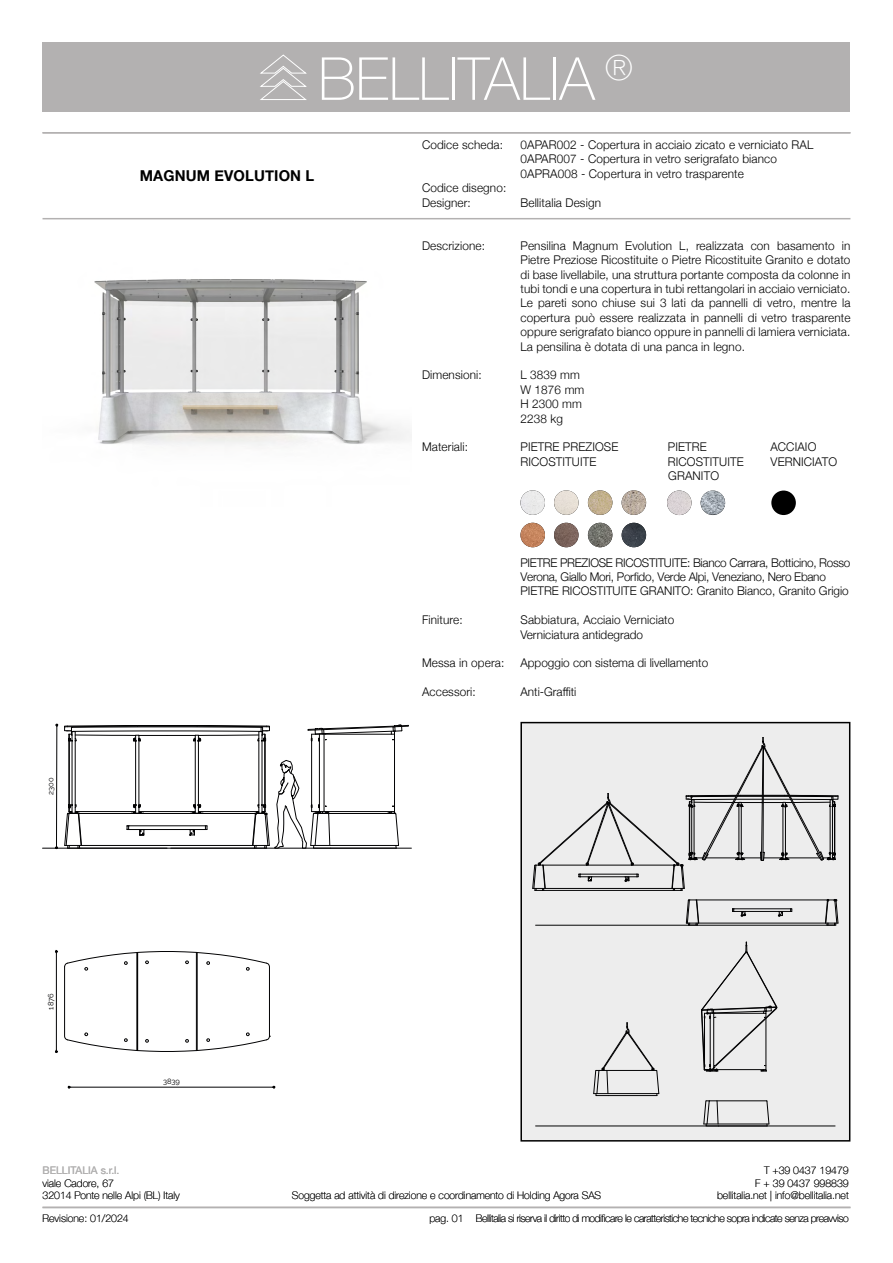
<style>
.page{position:relative;width:893px;height:1263px;background:#fff}
.page>*{position:absolute;margin:0;border:0;box-sizing:border-box;transform-origin:0 0}
.t1{font:100 59.4px "Helvetica Neue";color:#fff}
.t2{font:700 15px "Helvetica Neue";letter-spacing:.01em;color:#000}
.t3{font:300 12px/14.4px "Helvetica Neue";letter-spacing:.01em;color:#000}
.t4{font:300 12px/14.4px "Helvetica Neue";letter-spacing:-.025em;color:#000}
.t5{font:100 10.5px/12.6px "Helvetica Neue";color:#000;text-align:right}
.t6{font:100 10.5px "Helvetica Neue";letter-spacing:-.04em;color:#000}
.t7{font:10.5px "Helvetica Neue";color:#b2b1b1}
.t8{font:7.5px "Raleway";color:#020203}
</style>
<div class="page">
<div style="left:43px;top:42px;width:807px;height:69px;background:#b3b1b1"></div>
<hr style="left:43px;top:1207px;width:807px;height:1px;background:#b3b1b1">
<svg style="left:260px;top:54px;width:47px;height:46px"></svg>
<hr style="left:43px;top:132px;width:807px;height:1px;background:#b3b1b1">
<img style="left:622px;top:523px;width:24px;height:24px;border-radius:12px">
<img style="left:520px;top:523px;width:25px;height:24px;border-radius:12px">
<img style="left:554px;top:523px;width:24px;height:24px;border-radius:12px">
<img style="left:588px;top:523px;width:24px;height:24px;border-radius:12px">
<img style="left:622px;top:490px;width:24px;height:25px;border-radius:12px">
<img style="left:520px;top:490px;width:25px;height:25px;border-radius:12px">
<img style="left:554px;top:490px;width:24px;height:25px;border-radius:12px">
<img style="left:588px;top:490px;width:24px;height:25px;border-radius:12px">
<img style="left:667px;top:490px;width:24px;height:25px;border-radius:12px">
<img style="left:701px;top:490px;width:24px;height:25px">
<div style="left:771px;top:490px;width:25px;height:25px;background:#000;border-radius:50%"></div>
<img style="left:94px;top:279px;width:317px;height:167px">
<hr style="left:43px;top:218px;width:807px;height:1px;background:#b3b1b1">
<div style="left:521px;top:723px;width:329px;height:418px;background:#ededed"></div>
<div style="left:520px;top:722px;width:330px;height:419px;border:2px solid #000"></div>
<hr style="left:536px;top:925px;width:299px;height:1px;background:#010202">
<hr style="left:536px;top:1125px;width:299px;height:1px;background:#010202">
<hr style="left:687px;top:923px;width:151px;height:1px;background:#020203">
<hr style="left:689px;top:899px;width:139px;height:1px;background:#020203">
<svg style="left:686px;top:899px;width:13px;height:27px"></svg>
<svg style="left:825px;top:899px;width:14px;height:27px"></svg>
<svg style="left:732px;top:908px;width:61px;height:9px"></svg>
<svg style="left:532px;top:737px;width:307px;height:154px"></svg>
<hr style="left:704px;top:1124px;width:65px;height:1px;background:#020203">
<hr style="left:706px;top:1100px;width:61px;height:1px;background:#020203">
<svg style="left:766px;top:1100px;width:4px;height:26px"></svg>
<svg style="left:703px;top:1100px;width:16px;height:27px"></svg>
<svg style="left:593px;top:1022px;width:67px;height:74px"></svg>
<svg style="left:701px;top:942px;width:77px;height:130px"></svg>
<hr style="left:43px;top:848px;width:368px;height:1px;background:#020203">
<svg style="left:64px;top:951px;width:206px;height:101px"></svg>
<hr style="left:56px;top:727px;width:1px;height:119px;background:#020203">
<hr style="left:71px;top:1087px;width:201px;height:1px;background:#020203">
<hr style="left:56px;top:953px;width:1px;height:97px;background:#020203">
<svg style="left:64px;top:725px;width:345px;height:124px"></svg>
<h1 class="t1" style="left:318px;top:34px;width:316px">BELLITALIA <sup>®</sup></h1>
<p class="t2" style="left:140px;top:164px;width:176px">MAGNUM EVOLUTION L</p>
<p class="t8" style="left:46px;top:795px;width:19px;rotate:-90deg">2300</p>
<p class="t8" style="left:46px;top:1010px;width:18px;rotate:-90deg">1876</p>
<p class="t8" style="left:163px;top:1077px;width:18px">3839</p>
<p class="t3" style="left:422px;top:137px;width:83px">Codice scheda:</p>
<p class="t3" style="left:422px;top:180px;width:86px">Codice disegno:<br>Designer:</p>
<p class="t3" style="left:422px;top:237px;width:64px">Descrizione:</p>
<p class="t3" style="left:422px;top:367px;width:61px">Dimensioni:</p>
<p class="t3" style="left:422px;top:439px;width:48px">Materiali:</p>
<p class="t3" style="left:520px;top:137px;width:294px">0APAR002 - Copertura in acciaio zicato e verniciato RAL<br>0APAR007 - Copertura in vetro serigrafato bianco<br>0APRA008 - Copertura in vetro trasparente</p>
<p class="t3" style="left:520px;top:194px;width:82px">Bellitalia Design</p>
<p class="t3" style="left:520px;top:237px;width:331px;text-align:justify">Pensilina Magnum Evolution L, realizzata con basamento in Pietre Preziose Ricostituite o Pietre Ricostituite Granito e dotato di base livellabile, una struttura portante composta da colonne in tubi tondi e una copertura in tubi rettangolari in acciaio verniciato.<br>Le pareti sono chiuse sui 3 lati da pannelli di vetro, mentre la copertura può essere realizzata in pannelli di vetro trasparente oppure serigrafato bianco oppure in pannelli di lamiera verniciata.<br>La pensilina è dotata di una panca in legno.</p>
<p class="t3" style="left:520px;top:367px;width:65px">L 3839 mm<br>W 1876 mm<br>H 2300 mm<br>2238 kg</p>
<p class="t3" style="left:520px;top:439px;width:99px">PIETRE PREZIOSE</p>
<p class="t3" style="left:668px;top:439px;width:40px">PIETRE</p>
<p class="t3" style="left:770px;top:439px;width:48px">ACCIAIO</p>
<p class="t3" style="left:520px;top:453px;width:78px">RICOSTITUITE</p>
<p class="t3" style="left:668px;top:453px;width:78px">RICOSTITUITE</p>
<p class="t3" style="left:771px;top:453px;width:68px">VERNICIATO</p>
<p class="t3" style="left:668px;top:468px;width:52px">GRANITO</p>
<p class="t3" style="left:422px;top:612px;width:42px">Finiture:</p>
<p class="t3" style="left:422px;top:655px;width:84px">Messa in opera:</p>
<p class="t3" style="left:422px;top:684px;width:55px">Accessori:</p>
<p class="t4" style="left:520px;top:554px;width:331px">PIETRE PREZIOSE RICOSTITUITE: Bianco Carrara, Botticino, Rosso<br>Verona, Giallo Mori, Porfido, Verde Alpi, Veneziano, Nero Ebano<br>PIETRE RICOSTITUITE GRANITO: Granito Bianco, Granito Grigio</p>
<p class="t3" style="left:520px;top:612px;width:155px">Sabbiatura, Acciaio Verniciato<br>Verniciatura antidegrado</p>
<p class="t3" style="left:520px;top:655px;width:189px">Appoggio con sistema di livellamento</p>
<p class="t3" style="left:520px;top:684px;width:57px">Anti-Graffiti</p>
<p class="t7" style="left:43px;top:1163px;width:79px">BELLITALIA s.r.l.</p>
<p class="t5" style="left:43px;top:1176px;width:139px;text-align:left">viale Cadore, 67<br>32014 Ponte nelle Alpi (BL) Italy</p>
<p class="t5" style="left:43px;top:1212px;width:88px">Revisione: 01/2024</p>
<p class="t5" style="left:292px;top:1189px;width:311px">Soggetta ad attività di direzione e coordinamento di Holding Agora SAS</p>
<p class="t5" style="left:717px;top:1163px;width:133px">T +39 0437 19479<br>F + 39 0437 998839 bellitalia.net | info@bellitalia.net</p>
<p class="t6" style="left:429px;top:1210px;width:421px">pag. 01 Bellitalia si riserva il diritto di modificare le caratteristiche tecniche sopra indicate senza preavviso</p>
<p class="t5" style="left:600px;top:1212px;width:7px">ii</p>
</div>
